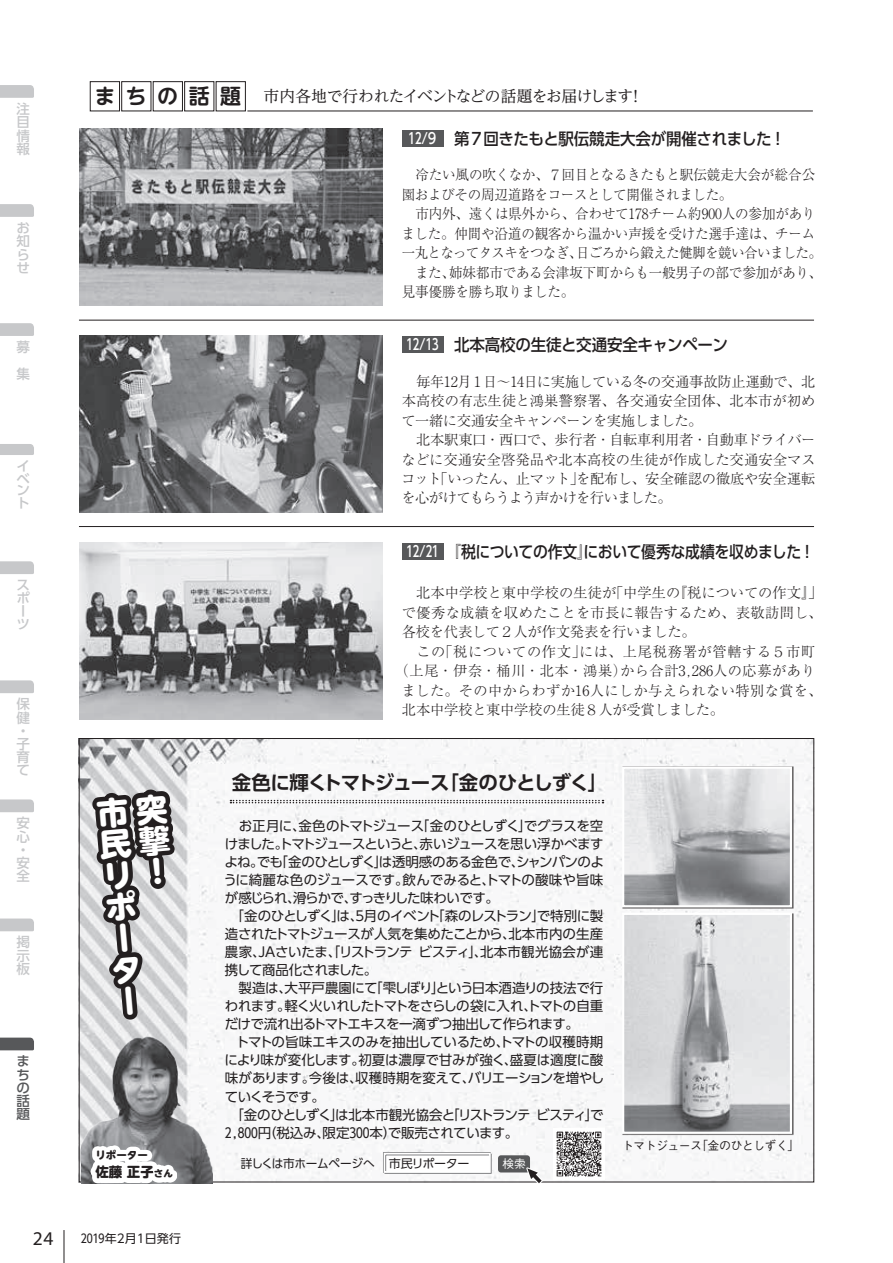
<style>
.page{position:relative;width:893px;height:1263px;background:#fff}
.page>*{position:absolute;margin:0;border:0;box-sizing:border-box;transform-origin:0 0}
.t1{font:800 31.5px/31.5px "UD Shin M Go Pro";color:#fff;text-align:justify}
.t2{font:700 19.5px "UD Shin Go Pro De";letter-spacing:-.065em;color:#231f20}
.t3{font:19.5px "Myriad Pro";color:#231f20}
.t4{font:500 16.5px "UD Shin Go Pro";letter-spacing:-.02em;color:#231f20;scale:.94 1}
.t5{font:500 16.5px "UD Shin Go Pro";letter-spacing:-.02em;color:#231f20;scale:.9 1}
.t6{font:15.75px "UD Reimin Pro";letter-spacing:-.04em;color:#231f20}
.t7{font:300 14.25px/19.5px "Ryumin Pro";letter-spacing:-.01em;color:#231f20}
.t8{font:300 14.25px/19.5px "Ryumin Pro";letter-spacing:-.01em;color:#231f20;scale:.95 1}
.t9{font:300 14.25px "Ryumin Pro";letter-spacing:.02em;color:#231f20}
.t10{font:300 14.25px "Ryumin Pro";letter-spacing:.035em;color:#231f20}
.t11{font:300 14.25px "Ryumin Pro";letter-spacing:.04em;color:#231f20}
.t12{font:13.5px/18px "UD Shin Go Pro";letter-spacing:-.035em;color:#231f20}
.t13{font:500 13.5px/13.2px "UD Shin Go Pro";color:#c7c8ca}
.t14{font:800 13.5px "UD Shin M Go Pro";color:#231f20}
.t15{font:500 13.5px/13.2px "UD Shin Go Pro";color:#57585a;text-align:justify}
.t16{font:12px "UD Shin Go Pro";letter-spacing:-.025em;color:#231f20}
.t17{font:500 12px "Gothic BBB Pr 6 N";letter-spacing:-.05em;color:#231f20}
.t18{font:12px "UD Shin Go Pro";letter-spacing:-.005em;color:#231f20}
.t19{font:500 11.7px "Gothic BBB Pro";color:#fff}
.t20{font:800 10.5px "UD Shin M Go Pro";color:#231f20}
.s1{font-family:"UD Shin M Go Pro De";font-weight:700;font-size:21px}
.s2{font-size:15px;color:#fff}
.s3{font-size:9.45px}
</style>
<div class="page">
<img style="left:209px;top:740px;width:603px;height:440px">
<svg style="left:78px;top:627px;width:131px;height:420px"></svg>
<svg style="left:230px;top:800px;width:373px;height:3px"></svg>
<svg style="left:382px;top:1151px;width:110px;height:23px"></svg>
<div style="left:384px;top:1153px;width:107px;height:20px;border:2px solid #fff"></div>
<div style="left:498px;top:1155px;width:32px;height:17px;background:#57585a;border-radius:3px"></div>
<svg style="left:524px;top:1164px;width:21px;height:19px"></svg>
<img style="left:553px;top:1128px;width:52px;height:51px">
<div style="left:90px;top:81px;width:30px;height:30px;border:1px solid #231f20"></div>
<div style="left:121px;top:81px;width:30px;height:30px;border:1px solid #231f20"></div>
<div style="left:153px;top:81px;width:30px;height:30px;border:1px solid #231f20"></div>
<div style="left:184px;top:81px;width:30px;height:30px;border:1px solid #231f20"></div>
<div style="left:216px;top:81px;width:30px;height:30px;border:1px solid #231f20"></div>
<hr style="left:247px;top:111px;width:566px;height:1px;background:#231f20">
<hr style="left:79px;top:320px;width:735px;height:1px;background:#231f20">
<hr style="left:79px;top:526px;width:735px;height:1px;background:#231f20">
<img style="left:80px;top:542px;width:303px;height:177px">
<div style="left:402px;top:543px;width:41px;height:17px;background:#57585a"></div>
<img style="left:80px;top:335px;width:303px;height:177px">
<div style="left:402px;top:336px;width:41px;height:17px;background:#57585a"></div>
<img style="left:80px;top:129px;width:303px;height:177px">
<div style="left:402px;top:130px;width:41px;height:17px;background:#57585a"></div>
<img style="left:625px;top:769px;width:164px;height:135px">
<div style="left:622px;top:766px;width:170px;height:141px;border:2px solid #fff"></div>
<img style="left:625px;top:916px;width:164px;height:215px">
<div style="left:622px;top:913px;width:170px;height:221px;border:2px solid #fff"></div>
<img style="left:81px;top:1008px;width:131px;height:176px">
<svg style="left:175px;top:1145px;width:2px;height:38px"></svg>
<svg style="left:91px;top:1129px;width:84px;height:55px"></svg>
<svg style="left:0;top:85px;width:34px;height:13px"></svg>
<svg style="left:0;top:204px;width:34px;height:13px"></svg>
<svg style="left:0;top:323px;width:34px;height:13px"></svg>
<svg style="left:0;top:444px;width:34px;height:11px"></svg>
<svg style="left:0;top:561px;width:34px;height:13px"></svg>
<svg style="left:0;top:680px;width:34px;height:13px"></svg>
<svg style="left:0;top:799px;width:34px;height:13px"></svg>
<svg style="left:0;top:1037px;width:34px;height:13px"></svg>
<svg style="left:0;top:918px;width:34px;height:13px"></svg>
<hr style="left:64px;top:1230px;width:1px;height:33px;background:#231f20">
<svg style="left:88px;top:605px;width:89px;height:437px;background:#9b9b9d"></svg>
<p class="t13" style="left:17px;top:102px;width:15px;text-align:justify">注目情報</p>
<p class="t13" style="left:17px;top:221px;width:14px;text-align:justify">お知らせ</p>
<p class="t13" style="left:17px;top:333px;width:15px;line-height:27px">募集</p>
<p class="t13" style="left:17px;top:459px;width:15px">イベ</p>
<p class="t13" style="left:17px;top:483px;width:14px">ント</p>
<p class="t13" style="left:17px;top:578px;width:15px">スポーツ</p>
<p class="t13" style="left:17px;top:697px;width:15px">保健・子育て</p>
<p class="t13" style="left:17px;top:816px;width:15px">安心・安全</p>
<p class="t13" style="left:17px;top:935px;width:15px;text-align:justify">掲示板</p>
<p class="t15" style="left:17px;top:1054px;width:15px">まちの話題</p>
<p class="t6" style="left:94px;top:83px;width:551px"><span class="s1">まちの話題</span> 市内各地で行われたイベントなどの話題をお届けします！</p>
<p class="t4" style="left:409px;top:125px;width:403px"><span class="s2">１2/9</span> 第7回きたもと駅伝競走大会が開催されました！</p>
<p class="t8" style="left:402px;top:164px;width:444px">　冷たい風の吹くなか、７回目となるきたもと駅伝競走大会が総合公園およびその周辺道路をコースとして開催されました。<br>　市内外、遠くは県外から、合わせて178チーム約900人の参加がありました。仲間や沿道の観客から温かい声援を受けた選手達は、チーム一丸となってタスキをつなぎ、日ごろから鍛えた健脚を競い合いました。　また、姉妹都市である会津坂下町からも一般男子の部で参加があり、見事優勝を勝ち取りました。</p>
<p class="t4" style="left:406px;top:331px;width:344px"><span class="s2">１2/１3</span> 北本高校の生徒と交通安全キャンペーン</p>
<p class="t7" style="left:401px;top:370px;width:416px">　毎年12月１日～14日に実施している冬の交通事故防止運動で、北本高校の有志生徒と鴻巣警察署、各交通安全団体、北本市が初めて一緒に交通安全キャンペーンを実施しました。<br>　北本駅東口・西口で、歩行者・自転車利用者・自動車ドライバーなどに交通安全啓発品や北本高校の生徒が作成した交通安全マスコット「いったん、止マット」を配布し、安全確認の徹底や安全運転を心がけてもらうよう声かけを行いました。</p>
<p class="t5" style="left:406px;top:538px;width:455px"><span class="s2">１2/2１</span>『税についての作文』において優秀な成績を収めました！</p>
<p class="t7" style="left:402px;top:582px;width:422px">　北本中学校と東中学校の生徒が「中学生の『税についての作文』」</p>
<p class="t9" style="left:402px;top:601px;width:422px">で優秀な成績を収めたことを市長に報告するため、表敬訪問し、</p>
<p class="t7" style="left:402px;top:621px;width:295px">各校を代表して２人が作文発表を行いました。</p>
<p class="t11" style="left:402px;top:640px;width:415px">　この「税についての作文」には、上尾税務署が管轄する５市町</p>
<p class="t10" style="left:394px;top:659px;width:423px">（上尾・伊奈・桶川・北本・鴻巣）から合計3,286人の応募があり</p>
<p class="t9" style="left:402px;top:679px;width:422px">ました。その中からわずか16人にしか与えられない特別な賞を、</p>
<p class="t7" style="left:402px;top:699px;width:324px">北本中学校と東中学校の生徒８人が受賞しました。</p>
<h1 class="t1" style="left:96px;top:797px;width:17px;rotate:-5deg">市民リポーター</h1>
<p class="t20" style="left:95px;top:1147px;width:54px">リポーター</p>
<p class="t14" style="left:95px;top:1161px;width:79px">佐藤正子<span class="s3">さん</span></p>
<h2 class="t2" style="left:232px;top:767px;width:377px">金色に輝くトマトジュース「金のひとしずく」</h2>
<p class="t12" style="left:224px;top:816px;width:382px">　お正月に、金色のトマトジュース「金のひとしずく」でグラスを空けました。トマトジュースというと、赤いジュースを思い浮かべますよね。でも「金のひとしずく」は透明感のある金色で、シャンパンのように綺麗な色のジュースです。飲んでみると、トマトの酸味や旨味が感じられ、滑らかで、すっきりした味わいです。<br>　「金のひとしずく」は、５月のイベント「森のレストラン」で特別に製造されたトマトジュースが人気を集めたことから、北本市内の生産農家、ＪAさいたま、「リストランテ ビスティ」、北本市観光協会が連携して商品化されました。<br>　製造は、大平戸農園にて「雫しぼり」という日本酒造りの技法で行われます。軽く火いれしたトマトをさらしの袋に入れ、トマトの自重だけで流れ出るトマトエキスを一滴ずつ抽出して作られます。<br>　トマトの旨味エキスのみを抽出しているため、トマトの収穫時期により味が変化します。初夏は濃厚で甘みが強く、盛夏は適度に酸味があります。今後は、収穫時期を変えて、バリエーションを増やしていくそうです。<br>　「金のひとしずく」は北本市観光協会と「リストランテ ビスティ」で<br>2,800円（税込み、限定300本）で販売されています。</p>
<p class="t16" style="left:241px;top:1154px;width:230px">詳しくは市ホームページへ 市民リポーター</p>
<p class="t19" style="left:502px;top:1154px;width:25px">検索</p>
<p class="t17" style="left:622px;top:1136px;width:179px">トマトジュース「金のひとしずく」</p>
<h2 class="t3" style="left:33px;top:1226px;width:22px">24</h2>
<p class="t18" style="left:81px;top:1228px;width:102px">2019年2月１日発行</p>
</div>
